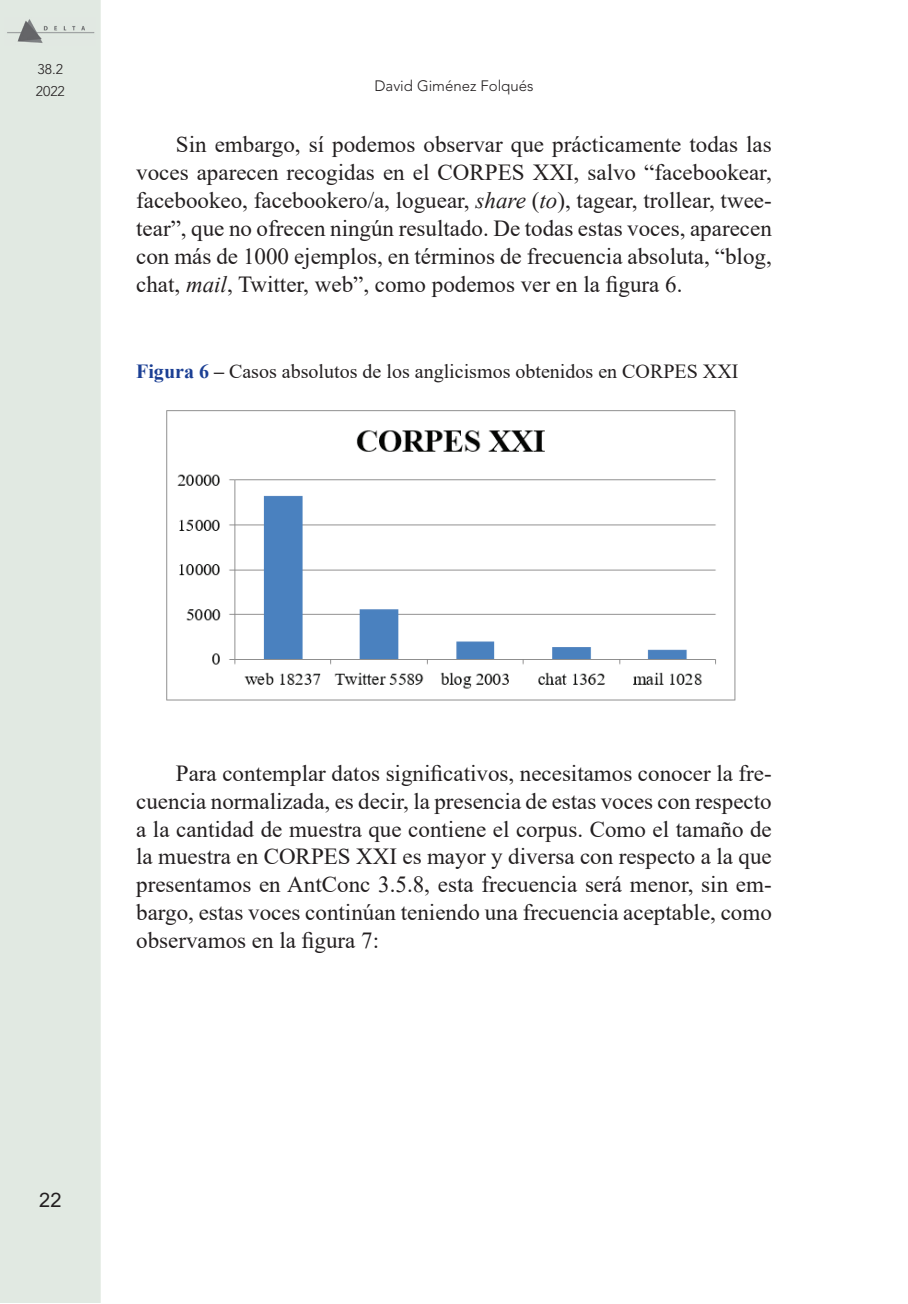
<style>
.page{position:relative;width:908px;height:1304px;background:#fff}
.page>*{position:absolute;margin:0;border:0;box-sizing:border-box;transform-origin:0 0}
.t1{font:23px/28px "Times New Roman";color:#231f20;text-align:justify}
.t2{font:20px "Times New Roman";color:#231f20}
.t3{font:20px "Arial";color:#231f20}
.t4{font:300 15px "Avenir";color:#231f20}
.t5{font:300 14px/22px "Avenir";color:#231f20}
.s1{font-style:italic}
.s2{font-weight:700;color:#1b3f94}
.s3{font-weight:700}
</style>
<div class="page">
<div style="left:0;top:0;width:102px;height:1303px;background:#e1e9e2"></div>
<img style="left:7px;top:19px;width:88px;height:24px">
<div style="left:101px;top:0;width:6px;height:1304px;background:#fff"></div>
<img style="left:166px;top:410px;width:570px;height:291px">
<p class="t5" style="left:36px;top:58px;width:31px">38.2<br>2022</p>
<p class="t4" style="left:374px;top:77px;width:160px">David Giménez Folqués</p>
<p class="t1" style="left:136px;top:130px;width:637px;text-indent:40px">Sin embargo, sí podemos observar que prácticamente todas las voces aparecen recogidas en el CORPES XXI, salvo “facebookear, facebookeo, facebookero/a, loguear, <span class="s1">share</span> (<span class="s1">to</span>), tagear, trollear, twee&shy;tear”, que no ofrecen ningún resultado. De todas estas voces, aparecen con más de 1000 ejemplos, en términos de frecuencia absoluta, “blog, chat, <span class="s1">mail</span>, Twitter, web”, como podemos ver en la figura 6.</p>
<p class="t2" style="left:136px;top:357px;width:603px"><span class="s2">Figura 6</span> <span class="s3">–</span> Casos absolutos de los anglicismos obtenidos en CORPES XXI</p>
<p class="t1" style="left:136px;top:758px;width:637px;text-indent:40px">Para contemplar datos significativos, necesitamos conocer la fre&shy;cuencia normalizada, es decir, la presencia de estas voces con respecto a la cantidad de muestra que contiene el corpus. Como el tamaño de la muestra en CORPES XXI es mayor y diversa con respecto a la que presentamos en AntConc 3.5.8, esta frecuencia será menor, sin em&shy;bargo, estas voces continúan teniendo una frecuencia aceptable, como observamos en la figura 7:</p>
<p class="t3" style="left:39px;top:1186px;width:24px">22</p>
</div>
